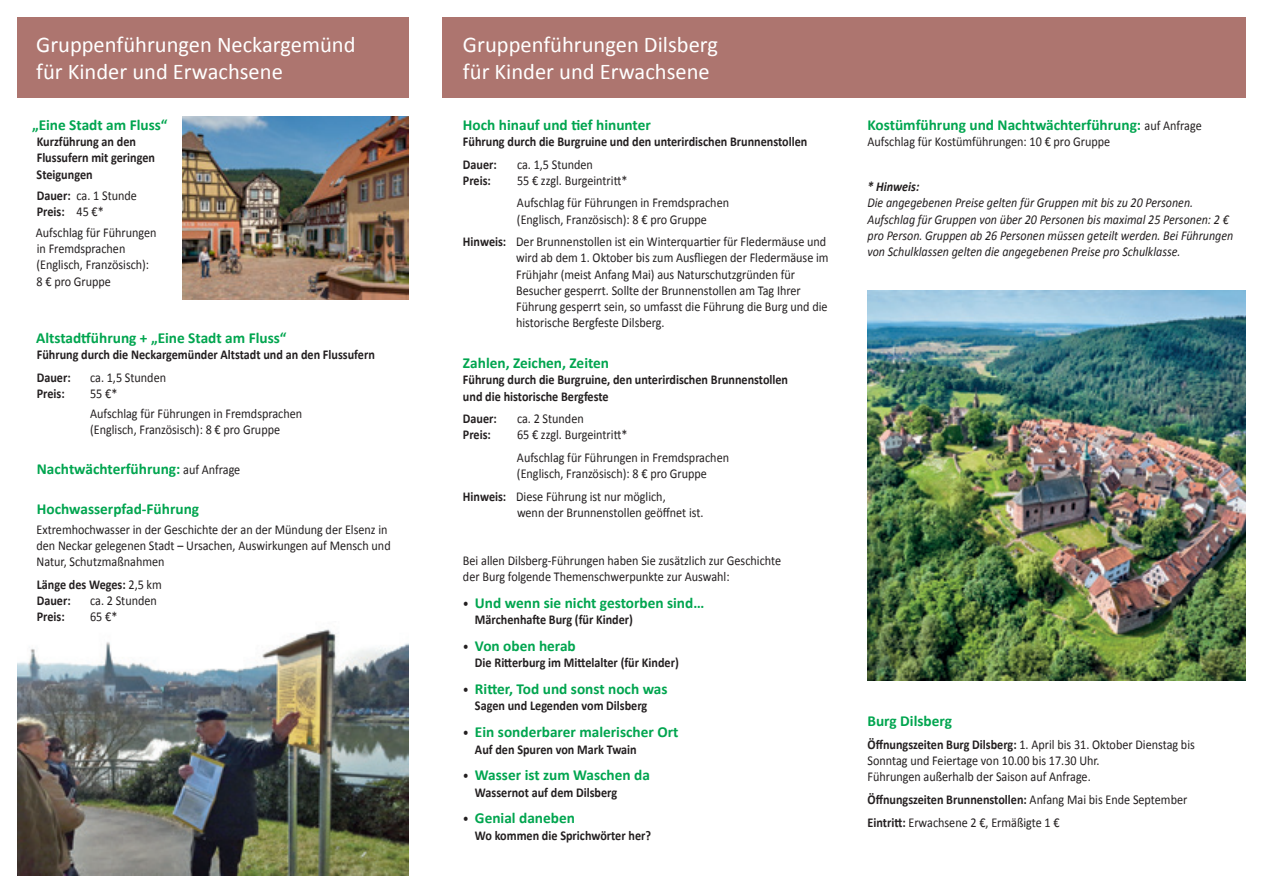
<style>
.page{position:relative;width:1263px;height:893px;background:#fff}
.page>*{position:absolute;margin:0;border:0;box-sizing:border-box;transform-origin:0 0}
.t1{font:22.5px/27px "Calibri";color:#fff}
.t2{font:700 15.3px "Calibri";color:#00a54f}
.t3{font:13.5px/16.2px "Calibri";color:#231f20;scale:.9 1}
.t4{font:700 13.5px/16.2px "Calibri";color:#231f20;scale:.9 1}
.t5{font:italic 13.5px/16.2px "Calibri";color:#231f20;scale:.89 1}
.s1{font-weight:700}
.s2{font-weight:400}
.s3{font-weight:400;font-size:13.5px;color:#231f20}
</style>
<div class="page">
<div style="left:17px;top:17px;width:391px;height:81px;background:#ad756f"></div>
<div style="left:442px;top:17px;width:804px;height:81px;background:#ad756f"></div>
<img style="left:17px;top:629px;width:391px;height:247px">
<img style="left:867px;top:290px;width:379px;height:390px">
<img style="left:183px;top:116px;width:225px;height:183px">
<p class="t1" style="left:36px;top:30px;width:321px">Gruppenführungen Neckargemünd für Kinder und Erwachsene</p>
<p class="t1" style="left:463px;top:30px;width:257px">Gruppenführungen Dilsberg für Kinder und Erwachsene</p>
<p class="t2" style="left:32px;top:114px;width:137px">„Eine Stadt am Fluss“</p>
<p class="t4" style="left:37px;top:133px;width:133px">Kurzführung an den<br>Flussufern mit geringen<br>Steigungen</p>
<p class="t3" style="left:37px;top:187px;width:113px"><span class="s1">Dauer:</span> ca. 1 Stunde</p>
<p class="t4" style="left:37px;top:203px;width:76px">Preis: <span class="s2">45 €*</span></p>
<p class="t3" style="left:36px;top:224px;width:136px">Aufschlag für Führungen in Fremdsprachen (Englisch, Französisch):<br>8 € pro Gruppe</p>
<p class="t2" style="left:36px;top:327px;width:252px">Altstadtführung + „Eine Stadt am Fluss“</p>
<p class="t4" style="left:37px;top:346px;width:377px">Führung durch die Neckargemünder Altstadt und an den Flussufern</p>
<p class="t4" style="left:37px;top:368px;width:39px">Dauer:</p>
<p class="t3" style="left:90px;top:369px;width:86px">ca. 1,5 Stunden</p>
<p class="t4" style="left:37px;top:385px;width:33px">Preis:</p>
<p class="t3" style="left:90px;top:385px;width:32px">55 €*</p>
<p class="t3" style="left:90px;top:405px;width:237px">Aufschlag für Führungen in Fremdsprachen (Englisch, Französisch): 8 € pro Gruppe</p>
<p class="t2" style="left:37px;top:458px;width:205px">Nachtwächterführung: <span class="s3">auf Anfrage</span></p>
<p class="t2" style="left:37px;top:498px;width:164px">Hochwasserpfad-Führung</p>
<p class="t3" style="left:36px;top:521px;width:395px">Extremhochwasser in der Geschichte der an der Mündung der Elsenz in den Neckar gelegenen Stadt – Ursachen, Auswirkungen auf Mensch und<br>Natur, Schutzmaßnahmen</p>
<p class="t4" style="left:37px;top:576px;width:140px">Länge des Weges: <span class="s2">2,5 km<br></span>Dauer:</p>
<p class="t3" style="left:90px;top:592px;width:76px">ca. 2 Stunden</p>
<p class="t4" style="left:37px;top:608px;width:33px">Preis:</p>
<p class="t3" style="left:90px;top:608px;width:32px">65 €*</p>
<p class="t2" style="left:463px;top:114px;width:189px">Hoch hinauf und tief hinunter</p>
<p class="t4" style="left:463px;top:133px;width:384px">Führung durch die Burgruine und den unterirdischen Brunnenstollen</p>
<p class="t4" style="left:463px;top:156px;width:39px">Dauer:</p>
<p class="t3" style="left:517px;top:156px;width:86px">ca. 1,5 Stunden</p>
<p class="t4" style="left:463px;top:172px;width:33px">Preis:</p>
<p class="t3" style="left:517px;top:172px;width:124px">55 € zzgl. Burgeintritt*</p>
<p class="t3" style="left:517px;top:194px;width:237px">Aufschlag für Führungen in Fremdsprachen (Englisch, Französisch): 8 € pro Gruppe</p>
<p class="t3" style="left:516px;top:233px;width:349px;text-indent:-53px"><span class="s1">Hinweis:</span> Der Brunnenstollen ist ein Winterquartier für Fledermäuse und wird ab dem 1. Oktober bis zum Ausfliegen der Fledermäuse im Frühjahr (meist Anfang Mai) aus Naturschutzgründen für Besucher gesperrt. Sollte der Brunnenstollen am Tag Ihrer Führung gesperrt sein, so umfasst die Führung die Burg und die historische Bergfeste Dilsberg.</p>
<p class="t2" style="left:463px;top:352px;width:148px">Zahlen, Zeichen, Zeiten</p>
<p class="t4" style="left:463px;top:371px;width:363px">Führung durch die Burgruine, den unterirdischen Brunnenstollen und die historische Bergfeste</p>
<p class="t4" style="left:463px;top:410px;width:39px">Dauer:</p>
<p class="t3" style="left:517px;top:410px;width:76px">ca. 2 Stunden</p>
<p class="t4" style="left:463px;top:426px;width:33px">Preis:</p>
<p class="t3" style="left:517px;top:426px;width:124px">65 € zzgl. Burgeintritt*</p>
<p class="t3" style="left:517px;top:449px;width:237px">Aufschlag für Führungen in Fremdsprachen (Englisch, Französisch): 8 € pro Gruppe</p>
<p class="t3" style="left:517px;top:488px;width:209px;text-indent:-54px"><span class="s1">Hinweis:</span> Diese Führung ist nur möglich,<br>wenn der Brunnenstollen geöffnet ist.</p>
<p class="t3" style="left:463px;top:552px;width:355px">Bei allen Dilsberg-Führungen haben Sie zusätzlich zur Geschichte der Burg folgende Themenschwerpunkte zur Auswahl:</p>
<p class="t2" style="left:463px;top:592px;width:243px"><span class="s3">•</span> Und wenn sie nicht gestorben sind…</p>
<p class="t4" style="left:475px;top:611px;width:177px">Märchenhafte Burg (für Kinder)</p>
<p class="t2" style="left:463px;top:635px;width:114px"><span class="s3">•</span> Von oben herab</p>
<p class="t4" style="left:475px;top:654px;width:228px">Die Ritterburg im Mittelalter (für Kinder)</p>
<p class="t2" style="left:463px;top:678px;width:206px"><span class="s3">•</span> Ritter, Tod und sonst noch was</p>
<p class="t4" style="left:475px;top:697px;width:193px">Sagen und Legenden vom Dilsberg</p>
<p class="t2" style="left:463px;top:721px;width:217px"><span class="s3">•</span> Ein sonderbarer malerischer Ort</p>
<p class="t4" style="left:475px;top:740px;width:181px">Auf den Spuren von Mark Twain</p>
<p class="t2" style="left:463px;top:764px;width:188px"><span class="s3">•</span> Wasser ist zum Waschen da</p>
<p class="t4" style="left:475px;top:783px;width:159px">Wassernot auf dem Dilsberg</p>
<p class="t2" style="left:463px;top:807px;width:114px"><span class="s3">•</span> Genial daneben</p>
<p class="t4" style="left:475px;top:827px;width:197px">Wo kommen die Sprichwörter her?</p>
<p class="t2" style="left:867px;top:114px;width:336px">Kostümführung und Nachtwächterführung: <span class="s3">auf Anfrage</span></p>
<p class="t3" style="left:867px;top:133px;width:271px">Aufschlag für Kostümführungen: 10 € pro Gruppe</p>
<p class="t5" style="left:867px;top:178px;width:412px"><span class="s1">* Hinweis:<br></span>Die angegebenen Preise gelten für Gruppen mit bis zu 20 Personen.<br>Aufschlag für Gruppen von über 20 Personen bis maximal 25 Personen: 2 € pro Person. Gruppen ab 26 Personen müssen geteilt werden. Bei Führungen von Schulklassen gelten die angegebenen Preise pro Schulklasse.</p>
<p class="t2" style="left:867px;top:710px;width:86px">Burg Dilsberg</p>
<p class="t3" style="left:867px;top:736px;width:365px"><span class="s1">Öffnungszeiten Burg Dilsberg:</span> 1. April bis 31. Oktober Dienstag bis<br>Sonntag und Feiertage von 10.00 bis 17.30 Uhr.<br>Führungen außerhalb der Saison auf Anfrage.</p>
<p class="t4" style="left:867px;top:791px;width:357px">Öffnungszeiten Brunnenstollen: <span class="s2">Anfang Mai bis Ende September</span></p>
<p class="t3" style="left:867px;top:813px;width:215px"><span class="s1">Eintritt:</span> Erwachsene 2 €, Ermäßigte 1 €</p>
</div>
